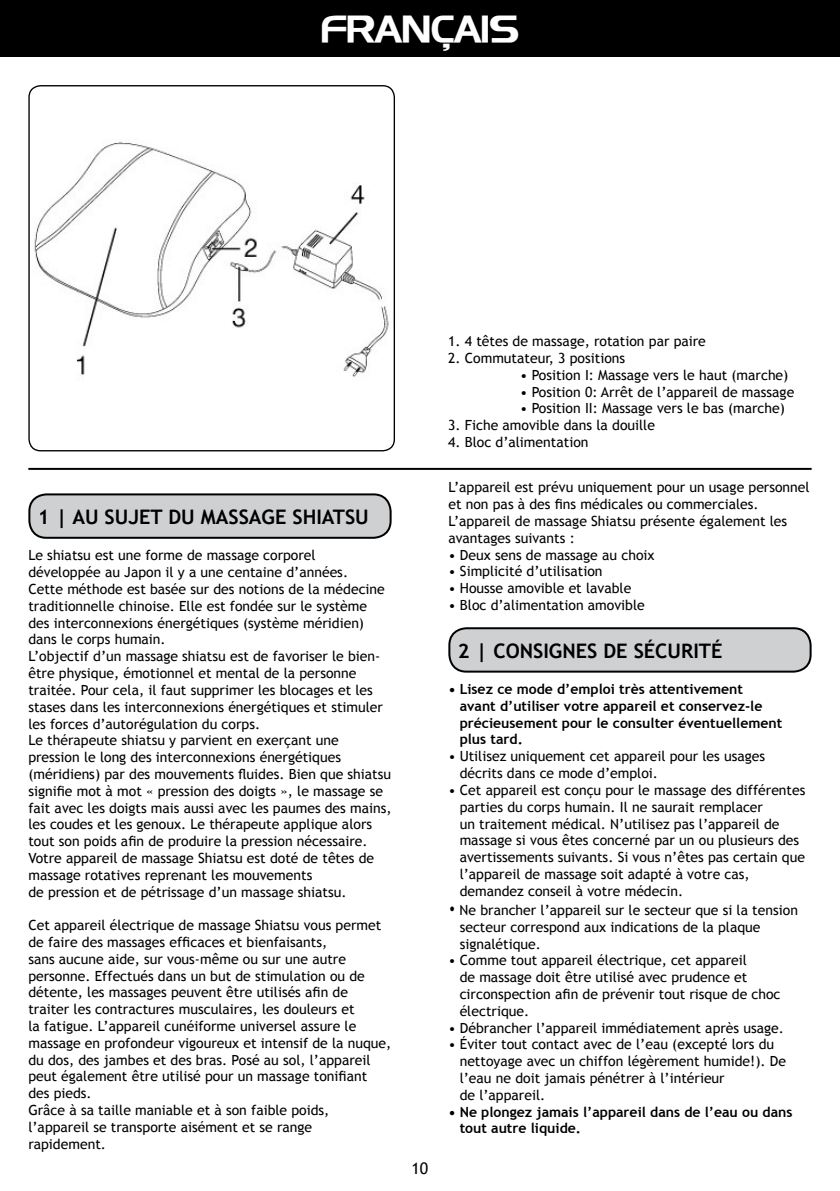
<style>
.page{position:relative;width:840px;height:1191px;background:#fff}
.page>*{position:absolute;margin:0;border:0;box-sizing:border-box;transform-origin:0 0}
.t1{font:36px "Longview";color:#fff}
.t2{font:700 20px "Trebuchet MS";color:#000}
.t3{font:16px "Trebuchet MS";color:#000}
.t4{font:14px/16.8px "Trebuchet MS";color:#000}
.t5{font:700 14px/16.8px "Trebuchet MS";color:#000}
.s1{font-family:"Futura BT";font-weight:300;font-size:16px}
</style>
<div class="page">
<div style="left:0;top:0;width:839px;height:57px;background:#000"></div>
<hr style="left:28px;top:468px;width:783px;height:2px;background:#000">
<div style="left:29px;top:494px;width:361px;height:44px;background:#cfd0d1;border-radius:17px"></div>
<div style="left:28px;top:493px;width:363px;height:46px;border:2px solid #000;border-radius:17px"></div>
<img style="left:34px;top:141px;width:355px;height:236px">
<div style="left:28px;top:85px;width:367px;height:366px;border:1px solid #000;border-radius:12px"></div>
<div style="left:449px;top:628px;width:361px;height:43px;background:#cfd0d1;border-radius:17px"></div>
<div style="left:448px;top:627px;width:363px;height:45px;border:2px solid #000;border-radius:17px"></div>
<h1 class="t1" style="left:321px;top:7px;width:199px">FRANÇAIS</h1>
<h2 class="t2" style="left:38px;top:504px;width:332px">1 | au sujet du massage shiatsu</h2>
<p class="t4" style="left:28px;top:547px;width:364px">Le shiatsu est une forme de massage corporel développée au Japon il y a une centaine d’années.<br>Cette méthode est basée sur des notions de la médecine traditionnelle chinoise. Elle est fondée sur le système des interconnexions énergétiques (système méridien) dans le corps humain.<br>L’objectif d’un massage shiatsu est de favoriser le bien&shy;être physique, émotionnel et mental de la personne traitée. Pour cela, il faut supprimer les blocages et les stases dans les interconnexions énergétiques et stimuler les forces d’autorégulation du corps.<br>Le thérapeute shiatsu y parvient en exerçant une pression le long des interconnexions énergétiques (méridiens) par des mouvements fluides. Bien que shiatsu signifie mot à mot « pression des doigts », le massage se fait avec les doigts mais aussi avec les paumes des mains, les coudes et les genoux. Le thérapeute applique alors tout son poids afin de produire la pression nécessaire.<br>Votre appareil de massage Shiatsu est doté de têtes de massage rotatives reprenant les mouvements<br>de pression et de pétrissage d’un massage shiatsu.</p>
<p class="t4" style="left:28px;top:917px;width:364px">Cet appareil électrique de massage Shiatsu vous permet de faire des massages efficaces et bienfaisants,<br>sans aucune aide, sur vous-même ou sur une autre personne. Effectués dans un but de stimulation ou de détente, les massages peuvent être utilisés afin de traiter les contractures musculaires, les douleurs et<br>la fatigue. L’appareil cunéiforme universel assure le massage en profondeur vigoureux et intensif de la nuque, du dos, des jambes et des bras. Posé au sol, l’appareil peut également être utilisé pour un massage tonifiant des pieds.<br>Grâce à sa taille maniable et à son faible poids, l’appareil se transporte aisément et se range rapidement.</p>
<p class="t3" style="left:411px;top:1159px;width:18px">10</p>
<p class="t4" style="left:448px;top:333px;width:259px">1. 4 têtes de massage, rotation par paire</p>
<p class="t4" style="left:448px;top:350px;width:178px">2. Commutateur, 3 positions</p>
<p class="t4" style="left:520px;top:366px;width:269px">• Position I: Massage vers le haut (marche)</p>
<p class="t4" style="left:520px;top:383px;width:275px">• Position 0: Arrêt de l’appareil de massage</p>
<p class="t4" style="left:520px;top:400px;width:266px">• Position II: Massage vers le bas (marche)</p>
<p class="t4" style="left:448px;top:417px;width:208px">3. Fiche amovible dans la douille</p>
<p class="t4" style="left:448px;top:434px;width:142px">4. Bloc d’alimentation</p>
<p class="t4" style="left:448px;top:479px;width:362px">L’appareil est prévu uniquement pour un usage personnel et non pas à des fins médicales ou commerciales.<br>L’appareil de massage Shiatsu présente également les avantages suivants :</p>
<p class="t4" style="left:448px;top:546px;width:207px">• Deux sens de massage au choix</p>
<p class="t4" style="left:448px;top:563px;width:156px">• Simplicité d’utilisation</p>
<p class="t4" style="left:448px;top:580px;width:184px">• Housse amovible et lavable</p>
<p class="t4" style="left:448px;top:597px;width:198px">• Bloc d’alimentation amovible</p>
<h2 class="t2" style="left:457px;top:638px;width:266px">2 | consignes de sÉcuritÉ</h2>
<p class="t5" style="left:459px;top:680px;width:324px;text-indent:-11px">• Lisez ce mode d’emploi très attentivement avant d’utiliser votre appareil et conservez-le précieusement pour le consulter éventuellement plus tard.</p>
<p class="t4" style="left:459px;top:748px;width:307px;text-indent:-11px">• Utilisez uniquement cet appareil pour les usages décrits dans ce mode d’emploi.</p>
<p class="t4" style="left:459px;top:781px;width:347px;text-indent:-11px">• Cet appareil est conçu pour le massage des différentes parties du corps humain. Il ne saurait remplacer<br>un traitement médical. N’utilisez pas l’appareil de massage si vous êtes concerné par un ou plusieurs des avertissements suivants. Si vous n’êtes pas certain que l’appareil de massage soit adapté à votre cas, demandez conseil à votre médecin.</p>
<p class="t4" style="left:459px;top:901px;width:339px;text-indent:-11px"><span class="s1">•</span> Ne brancher l’appareil sur le secteur que si la tension secteur correspond aux indications de la plaque signalétique.</p>
<p class="t4" style="left:459px;top:952px;width:322px;text-indent:-11px">• Comme tout appareil électrique, cet appareil<br>de massage doit être utilisé avec prudence et circonspection afin de prévenir tout risque de choc électrique.</p>
<p class="t4" style="left:448px;top:1019px;width:337px">• Débrancher l’appareil immédiatement après usage.</p>
<p class="t4" style="left:459px;top:1036px;width:328px;text-indent:-11px">• Éviter tout contact avec de l’eau (excepté lors du nettoyage avec un chiffon légèrement humide!). De l’eau ne doit jamais pénétrer à l’intérieur<br>de l’appareil.</p>
<p class="t5" style="left:459px;top:1103px;width:334px;text-indent:-11px">• Ne plongez jamais l’appareil dans de l’eau ou dans tout autre liquide.</p>
</div>
